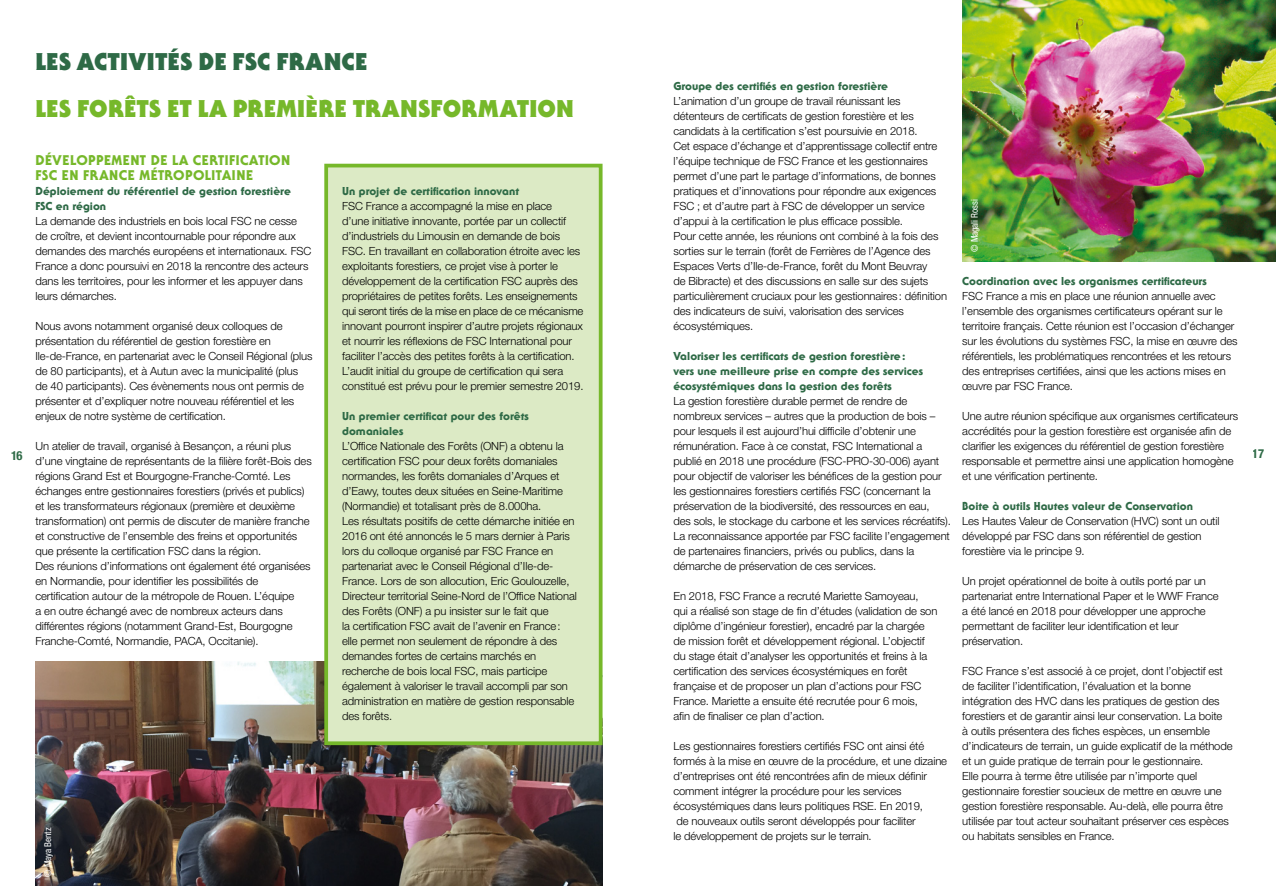
<style>
.page{position:relative;width:1276px;height:886px;background:#fff}
.page>*{position:absolute;margin:0;border:0;box-sizing:border-box;transform-origin:0 0}
.t1{font:900 23.75px "Serif Gothic Std";letter-spacing:.025em;color:#76b82a}
.t2{font:900 23.75px "Serif Gothic Std";letter-spacing:.02em;color:#2e6a46}
.t3{font:800 13.75px/15px "Serif Gothic Std";letter-spacing:.04em;color:#76b82a}
.t4{font:700 condensed 12.5px "Helvetica Neue LT Std";color:#2e6a46}
.t5{font:300 11.25px/15px "Helvetica Neue LT Std";letter-spacing:-.01em;color:#000}
.t6{font:800 11.25px/15px "Serif Gothic Std";color:#2e6a46}
.t7{font:condensed 9.38px "Helvetica Neue LT Std";letter-spacing:-.01em;color:#fff}
</style>
<div class="page">
<img style="left:35px;top:661px;width:567px;height:225px">
<div style="left:326px;top:166px;width:274px;height:577px;background:#dceac5"></div>
<div style="left:324px;top:164px;width:278px;height:581px;border:4px solid #76b82a"></div>
<img style="left:962px;top:0;width:314px;height:262px">
<h1 class="t2" style="left:35px;top:47px;width:333px">LES ACTIVITÉS DE FSC FRANCE</h1>
<p class="t6" style="left:673px;top:78px;width:216px">Groupe des certifiés en gestion forestière</p>
<p class="t5" style="left:673px;top:93px;width:275px">L’animation d’un groupe de travail réunissant les détenteurs de certificats de gestion forestière et les candidats à la certification s’est poursuivie en 2018.<br>Cet espace d’échange et d’apprentissage collectif entre l’équipe technique de FSC France et les gestionnaires permet d’une part le partage d’informations, de bonnes pratiques et d’innovations pour répondre aux exigences FSC ; et d’autre part à FSC de développer un service d’appui à la certification le plus efficace possible.<br>Pour cette année, les réunions ont combiné à la fois des sorties sur le terrain (forêt de Ferrières de l’Agence des Espaces Verts d’Ile-de-France, forêt du Mont Beuvray<br>de Bibracte) et des discussions en salle sur des sujets particulièrement cruciaux pour les gestionnaires: définition des indicateurs de suivi, valorisation des services écosystémiques.</p>
<p class="t6" style="left:673px;top:348px;width:251px">Valoriser les certificats de gestion forestière: vers une meilleure prise en compte des services écosystémiques dans la gestion des forêts</p>
<p class="t5" style="left:673px;top:393px;width:279px">La gestion forestière durable permet de rendre de nombreux services – autres que la production de bois – pour lesquels il est aujourd’hui difficile d’obtenir une rémunération. Face à ce constat, FSC International a publié en 2018 une procédure (FSC-PRO-30-006) ayant pour objectif de valoriser les bénéfices de la gestion pour les gestionnaires forestiers certifiés FSC (concernant la préservation de la biodiversité, des ressources en eau,<br>des sols, le stockage du carbone et les services récréatifs).<br>La reconnaissance apportée par FSC facilite l’engagement de partenaires financiers, privés ou publics, dans la démarche de préservation de ces services.</p>
<p class="t5" style="left:673px;top:588px;width:265px">En 2018, FSC France a recruté Mariette Samoyeau,<br>qui a réalisé son stage de fin d’études (validation de son diplôme d’ingénieur forestier), encadré par la chargée de mission forêt et développement régional. L’objectif du stage était d’analyser les opportunités et freins à la certification des services écosystémiques en forêt française et de proposer un plan d’actions pour FSC France. Mariette a ensuite été recrutée pour 6 mois, afin de finaliser ce plan d’action.</p>
<p class="t5" style="left:673px;top:738px;width:275px">Les gestionnaires forestiers certifiés FSC ont ainsi été formés à la mise en œuvre de la procédure, et une dizaine d’entreprises ont été rencontrées afin de mieux définir comment intégrer la procédure pour les services écosystémiques dans leurs politiques RSE. En 2019,<br>de nouveaux outils seront développés pour faciliter<br>le développement de projets sur le terrain.</p>
<h1 class="t1" style="left:36px;top:93px;width:539px">LES FORÊTS ET LA PREMIÈRE TRANSFORMATION</h1>
<p class="t3" style="left:36px;top:152px;width:256px">DÉVELOPPEMENT DE LA CERTIFICATION<br>FSC EN FRANCE MÉTROPOLITAINE</p>
<p class="t6" style="left:36px;top:183px;width:257px">Déploiement du référentiel de gestion forestière<br>FSC en région</p>
<p class="t5" style="left:36px;top:213px;width:277px">La demande des industriels en bois local FSC ne cesse de croître, et devient incontournable pour répondre aux demandes des marchés européens et internationaux. FSC France a donc poursuivi en 2018 la rencontre des acteurs dans les territoires, pour les informer et les appuyer dans leurs démarches.</p>
<p class="t5" style="left:36px;top:318px;width:278px">Nous avons notamment organisé deux colloques de présentation du référentiel de gestion forestière en Ile-de-France, en partenariat avec le Conseil Régional (plus de 80 participants), et à Autun avec la municipalité (plus de 40 participants). Ces évènements nous ont permis de présenter et d’expliquer notre nouveau référentiel et les enjeux de notre système de certification.</p>
<p class="t5" style="left:36px;top:438px;width:278px">Un atelier de travail, organisé à Besançon, a réuni plus d’une vingtaine de représentants de la filière forêt-Bois des régions Grand Est et Bourgogne-Franche-Comté. Les échanges entre gestionnaires forestiers (privés et publics) et les transformateurs régionaux (première et deuxième transformation) ont permis de discuter de manière franche et constructive de l’ensemble des freins et opportunités que présente la certification FSC dans la région.<br>Des réunions d’informations ont également été organisées en Normandie, pour identifier les possibilités de certification autour de la métropole de Rouen. L’équipe<br>a en outre échangé avec de nombreux acteurs dans différentes régions (notamment Grand-Est, Bourgogne Franche-Comté, Normandie, PACA, Occitanie).</p>
<p class="t6" style="left:342px;top:183px;width:178px">Un projet de certification innovant</p>
<p class="t5" style="left:342px;top:198px;width:243px">FSC France a accompagné la mise en place<br>d’une initiative innovante, portée par un collectif d’industriels du Limousin en demande de bois FSC. En travaillant en collaboration étroite avec les exploitants forestiers, ce projet vise à porter le développement de la certification FSC auprès des propriétaires de petites forêts. Les enseignements qui seront tirés de la mise en place de ce mécanisme innovant pourront inspirer d’autre projets régionaux et nourrir les réflexions de FSC International pour faciliter l’accès des petites forêts à la certification.<br>L’audit initial du groupe de certification qui sera constitué est prévu pour le premier semestre 2019.</p>
<p class="t6" style="left:342px;top:408px;width:188px">Un premier certificat pour des forêts domaniales</p>
<p class="t5" style="left:342px;top:438px;width:236px">L’Office Nationale des Forêts (ONF) a obtenu la certification FSC pour deux forêts domaniales normandes, les forêts domaniales d’Arques et d’Eawy, toutes deux situées en Seine-Maritime (Normandie) et totalisant près de 8.000ha.<br>Les résultats positifs de cette démarche initiée en 2016 ont été annoncés le 5 mars dernier à Paris lors du colloque organisé par FSC France en partenariat avec le Conseil Régional d’Ile-de-France. Lors de son allocution, Eric Goulouzelle, Directeur territorial Seine-Nord de l’Office National des Forêts (ONF) a pu insister sur le fait que<br>la certification FSC avait de l’avenir en France: elle permet non seulement de répondre à des demandes fortes de certains marchés en recherche de bois local FSC, mais participe également à valoriser le travail accompli par son administration en matière de gestion responsable des forêts.</p>
<p class="t7" style="left:969px;top:252px;width:54px;rotate:-90deg">© Magali Rossi</p>
<p class="t6" style="left:962px;top:273px;width:246px">Coordination avec les organismes certificateurs</p>
<p class="t5" style="left:962px;top:288px;width:277px">FSC France a mis en place une réunion annuelle avec l’ensemble des organismes certificateurs opérant sur le territoire français. Cette réunion est l’occasion d’échanger sur les évolutions du systèmes FSC, la mise en œuvre des référentiels, les problématiques rencontrées et les retours des entreprises certifiées, ainsi que les actions mises en œuvre par FSC France.</p>
<p class="t5" style="left:962px;top:408px;width:277px">Une autre réunion spécifique aux organismes certificateurs accrédités pour la gestion forestière est organisée afin de clarifier les exigences du référentiel de gestion forestière responsable et permettre ainsi une application homogène et une vérification pertinente.</p>
<p class="t6" style="left:962px;top:498px;width:232px">Boite à outils Hautes valeur de Conservation</p>
<p class="t5" style="left:962px;top:513px;width:259px">Les Hautes Valeur de Conservation (HVC) sont un outil développé par FSC dans son référentiel de gestion forestière via le principe 9.</p>
<p class="t5" style="left:962px;top:573px;width:258px">Un projet opérationnel de boite à outils porté par un partenariat entre International Paper et le WWF France a été lancé en 2018 pour développer une approche permettant de faciliter leur identification et leur préservation.</p>
<p class="t5" style="left:962px;top:663px;width:272px">FSC France s’est associé à ce projet, dont l’objectif est de faciliter l’identification, l’évaluation et la bonne intégration des HVC dans les pratiques de gestion des forestiers et de garantir ainsi leur conservation. La boite<br>à outils présentera des fiches espèces, un ensemble d’indicateurs de terrain, un guide explicatif de la méthode et un guide pratique de terrain pour le gestionnaire.<br>Elle pourra à terme être utilisée par n’importe quel gestionnaire forestier soucieux de mettre en œuvre une gestion forestière responsable. Au-delà, elle pourra être utilisée par tout acteur souhaitant préserver ces espèces ou habitats sensibles en France.</p>
<p class="t4" style="left:11px;top:448px;width:13px">16</p>
<p class="t4" style="left:1252px;top:446px;width:13px">17</p>
<p class="t7" style="left:42px;top:877px;width:51px;rotate:-90deg">© Maya Bentz</p>
</div>
